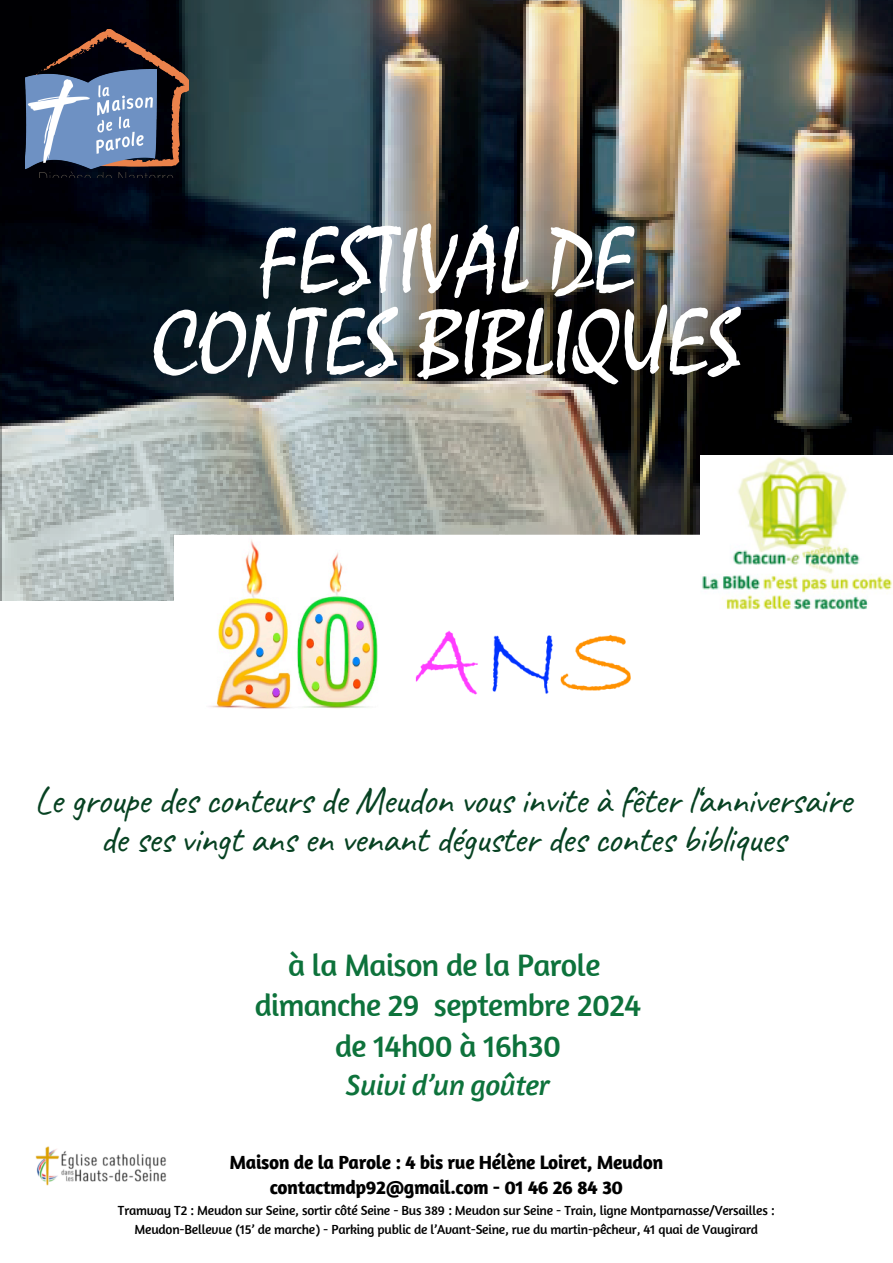
<style>
.page{position:relative;width:893px;height:1263px;background:#fff}
.page>*{position:absolute;margin:0;border:0;box-sizing:border-box;transform-origin:0 0}
.t1{font:79.2px/81.6px "UKIJ Diwani Yantu";color:#fff;text-align:center}
.t2{font:38.92px/38.8px "Caveat";letter-spacing:-.02em;color:#074222;text-align:center}
.t3{font:31.8px/40.5px "Amaranth";letter-spacing:-.02em;color:#0d723b;text-align:center}
.t4{font:italic 29.55px "Amaranth";letter-spacing:-.02em;color:#0d723b}
.t5{font:700 19.5px "Amaranth";letter-spacing:-.02em;color:#000}
.t6{font:13.5px "Amaranth";letter-spacing:-.015em;color:#000}
</style>
<div class="page">
<img style="left:0;top:0;width:893px;height:600px">
<img style="left:25px;top:30px;width:163px;height:147px">
<img style="left:175px;top:534px;width:526px;height:175px">
<img style="left:35px;top:1146px;width:131px;height:40px">
<img style="left:701px;top:455px;width:192px;height:154px">
<p class="t1" style="left:153px;top:220px;width:589px">FESTIVAL DE<br>CONTES BIBLIQUES</p>
<h1 class="t2" style="left:34px;top:781px;width:819px">Le groupe des conteurs de Meudon vous invite à fêter l‘anniversaire de ses vingt ans en venant déguster des contes bibliques</h1>
<h3 class="t3" style="left:255px;top:944px;width:388px">à la Maison de la Parole dimanche 29 septembre 2024 de 14h00 à 16h30</h3>
<h3 class="t4" style="left:346px;top:1066px;width:205px">Suivi d’un goûter</h3>
<p class="t5" style="left:229px;top:1150px;width:435px">Maison de la Parole : 4 bis rue Hélène Loiret, Meudon</p>
<p class="t5" style="left:270px;top:1175px;width:355px">contactmdp92@gmail.com - 01 46 26 84 30</p>
<p class="t6" style="left:118px;top:1202px;width:658px">Tramway T2 : Meudon sur Seine, sortir côté Seine - Bus 389 : Meudon sur Seine - Train, ligne Montparnasse/Versailles :</p>
<p class="t6" style="left:135px;top:1220px;width:625px">Meudon-Bellevue (15’ de marche) - Parking public de l’Avant-Seine, rue du martin-pêcheur, 41 quai de Vaugirard</p>
</div>
